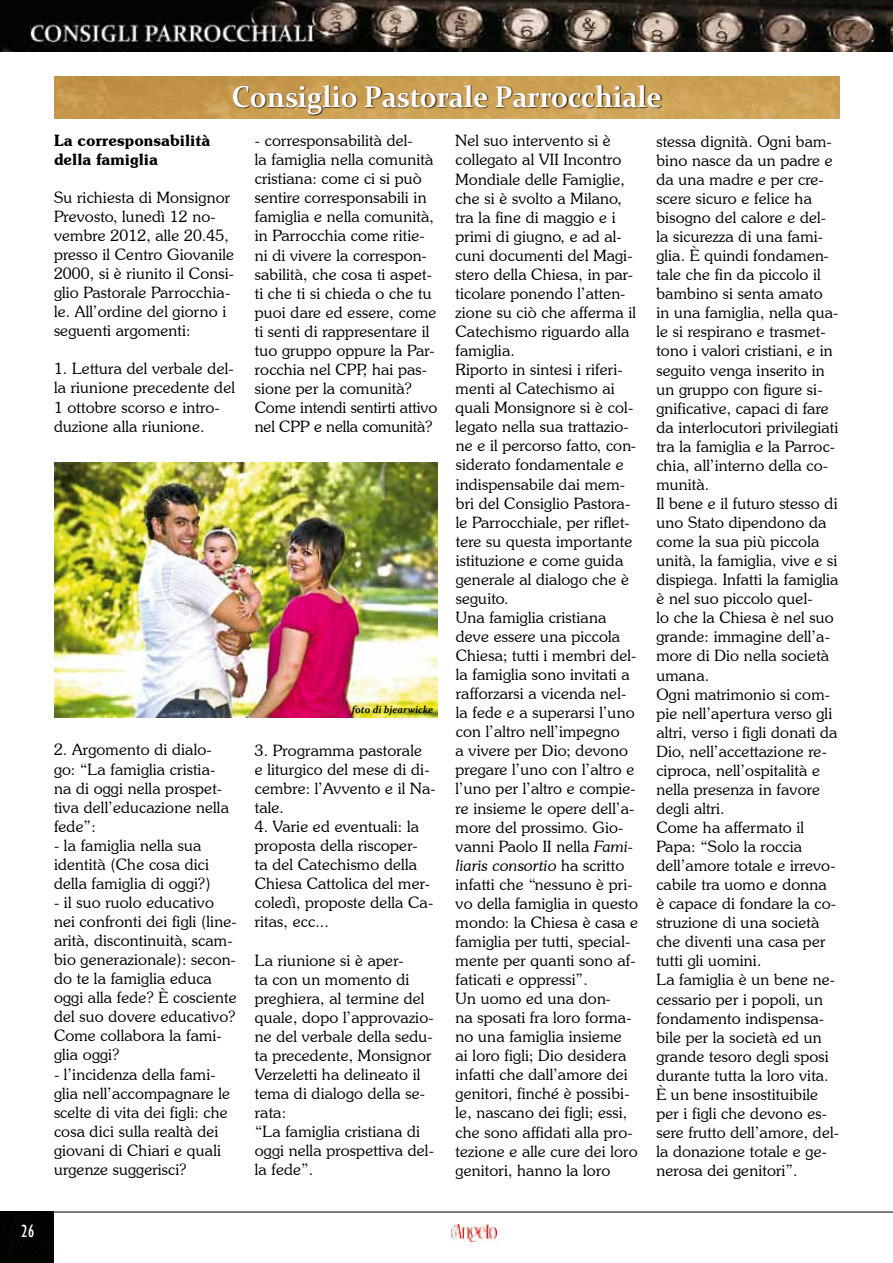
<style>
.page{position:relative;width:893px;height:1263px;background:#fff}
.page>*{position:absolute;margin:0;border:0;box-sizing:border-box;transform-origin:0 0}
.t1{font:700 30px "Constantia";color:#fff;scale:.94 1}
.t2{font:condensed 18px "Gill Sans";color:#fff}
.t3{font:300 15.75px/19px "Souvenir IT Cby BT";letter-spacing:.01em;color:#000}
.t4{font:600 15.75px/18.9px "Souvenir IT Cby BT";color:#000}
.t5{font:italic 700 10.2px "Constantia";color:#000;scale:.96 1}
.s1{font-style:italic}
</style>
<div class="page">
<div style="left:0;top:1213px;width:54px;height:50px;background:#020402"></div>
<hr style="left:0;top:1212px;width:893px;height:1px;background:#000">
<img style="left:0;top:0;width:893px;height:51px">
<img style="left:451px;top:1225px;width:45px;height:16px">
<img style="left:54px;top:77px;width:785px;height:42px">
<div style="left:233px;top:85px;width:430px;height:32px;background:#000;opacity:.75"></div>
<img style="left:54px;top:462px;width:383px;height:255px">
<p class="t2" style="left:21px;top:1221px;width:15px">26</p>
<h1 class="t1" style="left:232px;top:76px;width:459px">Consiglio Pastorale Parrocchiale</h1>
<p class="t4" style="left:54px;top:131px;width:158px">La corresponsabilità della famiglia</p>
<p class="t3" style="left:54px;top:188px;width:182px">Su richiesta di Monsignor<br>Prevosto, lunedì 12 no&shy;vembre 2012, alle 20.45, presso il Centro Giovanile<br>2000, si è riunito il Consi&shy;glio Pastorale Parrocchia&shy;le. All’ordine del giorno i seguenti argomenti:</p>
<p class="t3" style="left:54px;top:359px;width:183px">1. Lettura del verbale del&shy;la riunione precedente del<br>1 ottobre scorso e intro&shy;duzione alla riunione.</p>
<p class="t3" style="left:255px;top:131px;width:184px">- corresponsabilità del-<br>la famiglia nella comunità cristiana: come ci si può sentire corresponsabili in famiglia e nella comunità, in Parrocchia come ritie&shy;ni di vivere la correspon&shy;sabilità, che cosa ti aspet&shy;ti che ti si chieda o che tu puoi dare ed essere, come ti senti di rappresentare il tuo gruppo oppure la Par&shy;rocchia nel CPP, hai pas&shy;sione per la comunità?<br>Come intendi sentirti attivo nel CPP e nella comunità?</p>
<p class="t3" style="left:54px;top:740px;width:176px">2. Argomento di dialo&shy;go: “La famiglia cristia&shy;na di oggi nella prospet&shy;tiva dell’educazione nella fede”:</p>
<p class="t3" style="left:54px;top:835px;width:158px">- la famiglia nella sua identità (Che cosa dici della famiglia di oggi?)</p>
<p class="t3" style="left:54px;top:893px;width:184px">- il suo ruolo educativo nei confronti dei figli (line&shy;arità, discontinuità, scam&shy;bio generazionale): secon&shy;do te la famiglia educa oggi alla fede? È cosciente del suo dovere educativo?<br>Come collabora la fami&shy;glia oggi?</p>
<p class="t3" style="left:54px;top:1064px;width:178px">- l’incidenza della fami&shy;glia nell’accompagnare le scelte di vita dei figli: che cosa dici sulla realtà dei giovani di Chiari e quali urgenze suggerisci?</p>
<p class="t5" style="left:352px;top:703px;width:86px">foto di bjearwicke</p>
<p class="t3" style="left:255px;top:741px;width:182px">3. Programma pastorale<br>e liturgico del mese di di&shy;cembre: l’Avvento e il Na&shy;tale.</p>
<p class="t3" style="left:255px;top:817px;width:180px">4. Varie ed eventuali: la proposta della riscoper&shy;ta del Catechismo della<br>Chiesa Cattolica del mer&shy;coledì, proposte della Ca&shy;ritas, ecc...</p>
<p class="t3" style="left:255px;top:950px;width:181px">La riunione si è aper-<br>ta con un momento di preghiera, al termine del quale, dopo l’approvazio&shy;ne del verbale della sedu&shy;ta precedente, Monsignor<br>Verzeletti ha delineato il tema di dialogo della se&shy;rata:<br>“La famiglia cristiana di oggi nella prospettiva del&shy;la fede”.</p>
<p class="t3" style="left:456px;top:131px;width:184px">Nel suo intervento si è collegato al VII Incontro<br>Mondiale delle Famiglie, che si è svolto a Milano, tra la fine di maggio e i primi di giugno, e ad al&shy;cuni documenti del Magi&shy;stero della Chiesa, in par&shy;ticolare ponendo l’atten&shy;zione su ciò che afferma il<br>Catechismo riguardo alla famiglia.<br>Riporto in sintesi i riferi&shy;menti al Catechismo ai quali Monsignore si è col&shy;legato nella sua trattazio&shy;ne e il percorso fatto, con&shy;siderato fondamentale e indispensabile dai mem&shy;bri del Consiglio Pastora&shy;le Parrocchiale, per riflet&shy;tere su questa importante istituzione e come guida generale al dialogo che è seguito.<br>Una famiglia cristiana deve essere una piccola<br>Chiesa; tutti i membri del&shy;la famiglia sono invitati a rafforzarsi a vicenda nel&shy;la fede e a superarsi l’uno con l’altro nell’impegno<br>a vivere per Dio; devono pregare l’uno con l’altro e l’uno per l’altro e compie&shy;re insieme le opere dell’a&shy;more del prossimo. Gio&shy;vanni Paolo II nella <span class="s1">Fami&shy;liaris consortio</span> ha scritto infatti che “nessuno è pri&shy;vo della famiglia in questo mondo: la Chiesa è casa e famiglia per tutti, special&shy;mente per quanti sono af&shy;faticati e oppressi”.<br>Un uomo ed una don-<br>na sposati fra loro forma&shy;no una famiglia insieme<br>ai loro figli; Dio desidera infatti che dall’amore dei genitori, finché è possibi&shy;le, nascano dei figli; essi, che sono affidati alla pro&shy;tezione e alle cure dei loro genitori, hanno la loro</p>
<p class="t3" style="left:656px;top:132px;width:184px">stessa dignità. Ogni bam&shy;bino nasce da un padre e da una madre e per cre&shy;scere sicuro e felice ha bisogno del calore e del&shy;la sicurezza di una fami&shy;glia. È quindi fondamen&shy;tale che fin da piccolo il bambino si senta amato in una famiglia, nella qua&shy;le si respirano e trasmet&shy;tono i valori cristiani, e in seguito venga inserito in un gruppo con figure si&shy;gnificative, capaci di fare da interlocutori privilegiati tra la famiglia e la Parroc&shy;chia, all’interno della co&shy;munità.<br>Il bene e il futuro stesso di uno Stato dipendono da come la sua più piccola unità, la famiglia, vive e si dispiega. Infatti la famiglia è nel suo piccolo quel-<br>lo che la Chiesa è nel suo grande: immagine dell’a&shy;more di Dio nella società umana.<br>Ogni matrimonio si com&shy;pie nell’apertura verso gli altri, verso i figli donati da<br>Dio, nell’accettazione re&shy;ciproca, nell’ospitalità e nella presenza in favore degli altri.<br>Come ha affermato il<br>Papa: “Solo la roccia dell’amore totale e irrevo&shy;cabile tra uomo e donna<br>è capace di fondare la co&shy;struzione di una società che diventi una casa per tutti gli uomini.<br>La famiglia è un bene ne&shy;cessario per i popoli, un fondamento indispensa&shy;bile per la società ed un grande tesoro degli sposi durante tutta la loro vita.<br>È un bene insostituibile per i figli che devono es&shy;sere frutto dell’amore, del&shy;la donazione totale e ge&shy;nerosa dei genitori”.</p>
</div>
